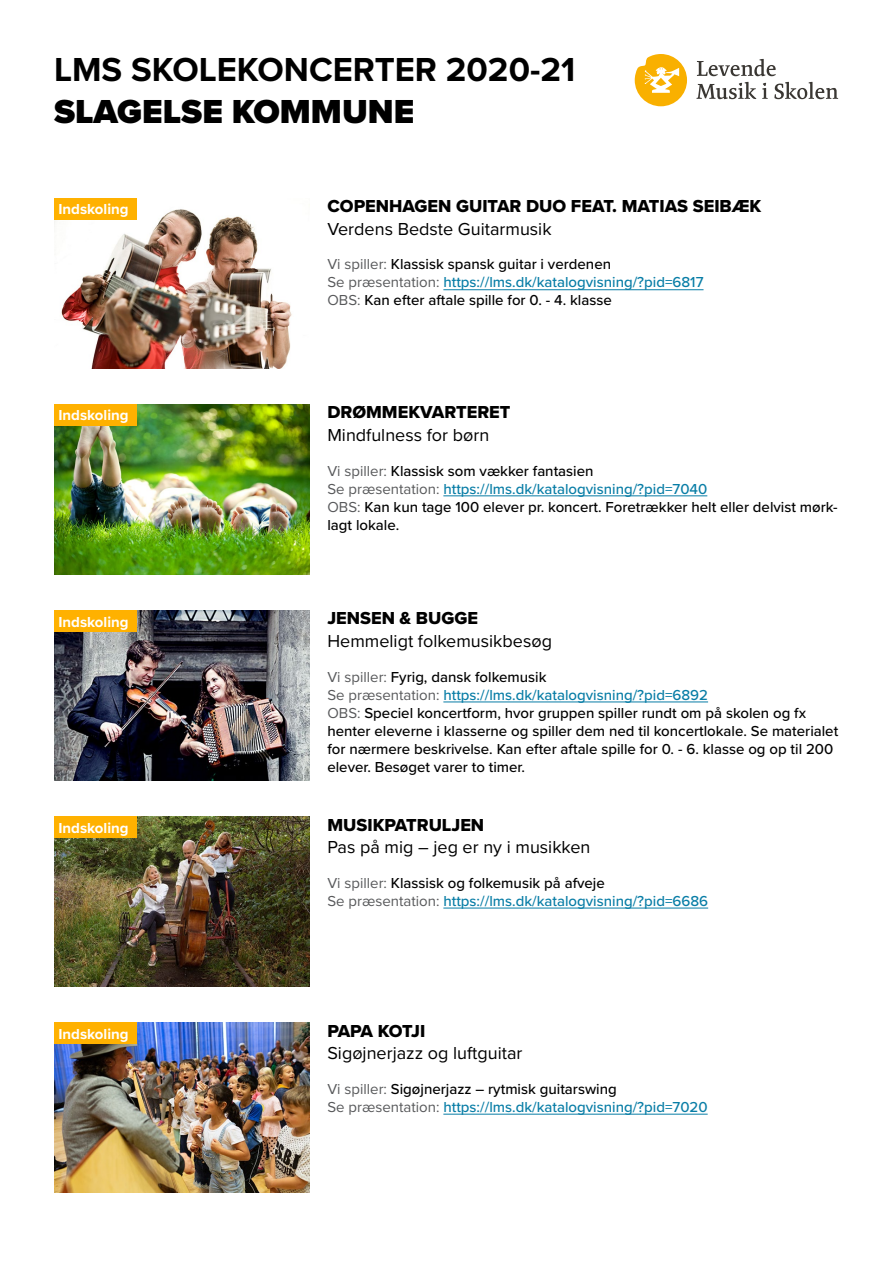
<style>
.page{position:relative;width:893px;height:1263px;background:#fff}
.page>*{position:absolute;margin:0;border:0;box-sizing:border-box;transform-origin:0 0}
.t1{font:700 34.5px "Proxima Nova";color:#000}
.t2{font:900 34.5px "Proxima Nova";color:#000}
.t3{font:18px "Proxima Nova";color:#000}
.t4{font:18px "Proxima Nova Extrabld";color:#000}
.t5{font:18px "Proxima Nova Extrabld";letter-spacing:-.04em;color:#000}
.t6{font:500 15px/18px "Proxima Nova";color:#000}
.t7{font:500 15px/18px "Proxima Nova";color:#087da6}
.t8{font:700 15px "Proxima Nova";color:#fff}
.s1{font-weight:400;color:#58595b}
.s2{color:#087da6}
.s3{color:#000}
</style>
<div class="page">
<svg style="left:697px;top:59px;width:79px;height:17px"></svg>
<svg style="left:696px;top:82px;width:60px;height:17px"></svg>
<svg style="left:762px;top:83px;width:6px;height:16px"></svg>
<svg style="left:774px;top:82px;width:64px;height:17px"></svg>
<svg style="left:635px;top:54px;width:52px;height:52px"></svg>
<img style="left:54px;top:198px;width:238px;height:170px">
<div style="left:54px;top:198px;width:82px;height:21px;background:#ffb100"></div>
<hr style="left:443px;top:289px;width:260px;height:1px;background:#087da6">
<img style="left:54px;top:404px;width:255px;height:170px">
<div style="left:54px;top:404px;width:82px;height:21px;background:#ffb100"></div>
<hr style="left:443px;top:495px;width:264px;height:1px;background:#087da6">
<img style="left:54px;top:610px;width:255px;height:170px">
<div style="left:54px;top:610px;width:82px;height:21px;background:#ffb100"></div>
<hr style="left:443px;top:701px;width:265px;height:1px;background:#087da6">
<img style="left:54px;top:816px;width:255px;height:170px">
<div style="left:54px;top:816px;width:82px;height:21px;background:#ffb100"></div>
<hr style="left:443px;top:907px;width:265px;height:1px;background:#087da6">
<img style="left:54px;top:1022px;width:255px;height:170px">
<div style="left:54px;top:1023px;width:82px;height:21px;background:#ffb100"></div>
<hr style="left:443px;top:1114px;width:265px;height:1px;background:#087da6">
<h1 class="t1" style="left:54px;top:44px;width:523px">LMS SKOLEKONCERTER 2020-21</h1>
<h1 class="t2" style="left:54px;top:85px;width:362px">SLAGELSE KOMMUNE</h1>
<p class="t8" style="left:58px;top:198px;width:72px">Indskoling</p>
<p class="t4" style="left:327px;top:193px;width:435px">COPENHAGEN GUITAR DUO FEAT. MATIAS SEIBÆK</p>
<p class="t3" style="left:327px;top:215px;width:226px">Verdens Bedste Guitarmusik</p>
<p class="t6" style="left:327px;top:255px;width:378px"><span class="s1">Vi spiller:</span> Klassisk spansk guitar i verdenen<br><span class="s1">Se præsentation:</span> <span class="s2">https://lms.dk/katalogvisning/?pid=6817<br></span><span class="s1">OBS:</span> Kan efter aftale spille for 0. - 4. klasse</p>
<p class="t8" style="left:58px;top:404px;width:72px">Indskoling</p>
<p class="t4" style="left:327px;top:399px;width:185px">DRØMMEKVARTERET</p>
<p class="t3" style="left:327px;top:421px;width:163px">Mindfulness for børn</p>
<p class="t6" style="left:327px;top:461px;width:512px"><span class="s1">Vi spiller:</span> Klassisk som vækker fantasien<br><span class="s1">Se præsentation:</span> <span class="s2">https://lms.dk/katalogvisning/?pid=7040<br></span><span class="s1">OBS:</span> Kan kun tage 100 elever pr. koncert. Foretrækker helt eller delvist mørk&shy;lagt lokale.</p>
<p class="t8" style="left:58px;top:610px;width:72px">Indskoling</p>
<p class="t4" style="left:327px;top:605px;width:152px">JENSEN &amp; BUGGE</p>
<p class="t3" style="left:327px;top:627px;width:226px">Hemmeligt folkemusikbesøg</p>
<p class="t6" style="left:327px;top:667px;width:512px"><span class="s1">Vi spiller:</span> Fyrig, dansk folkemusik<br><span class="s1">Se præsentation:</span> <span class="s2">https://lms.dk/katalogvisning/?pid=6892<br></span><span class="s1">OBS:</span> Speciel koncertform, hvor gruppen spiller rundt om på skolen og fx henter eleverne i klasserne og spiller dem ned til koncertlokale. Se materialet for nærmere beskrivelse. Kan efter aftale spille for 0. - 6. klasse og op til 200 elever. Besøget varer to timer.</p>
<p class="t8" style="left:58px;top:816px;width:72px">Indskoling</p>
<p class="t4" style="left:327px;top:811px;width:158px">MUSIKPATRULJEN</p>
<p class="t3" style="left:327px;top:834px;width:265px">Pas på mig – jeg er ny i musikken</p>
<p class="t7" style="left:327px;top:873px;width:382px"><span class="s1">Vi spiller:</span> <span class="s3">Klassisk og folkemusik på afveje<br></span><span class="s1">Se præsentation:</span> https://lms.dk/katalogvisning/?pid=6686</p>
<p class="t8" style="left:58px;top:1022px;width:72px">Indskoling</p>
<p class="t5" style="left:327px;top:1017px;width:99px">PAPA KOTJI</p>
<p class="t3" style="left:327px;top:1040px;width:197px">Sigøjnerjazz og luftguitar</p>
<p class="t7" style="left:327px;top:1079px;width:382px"><span class="s1">Vi spiller:</span> <span class="s3">Sigøjnerjazz – rytmisk guitarswing<br></span><span class="s1">Se præsentation:</span> https://lms.dk/katalogvisning/?pid=7020</p>
</div>
